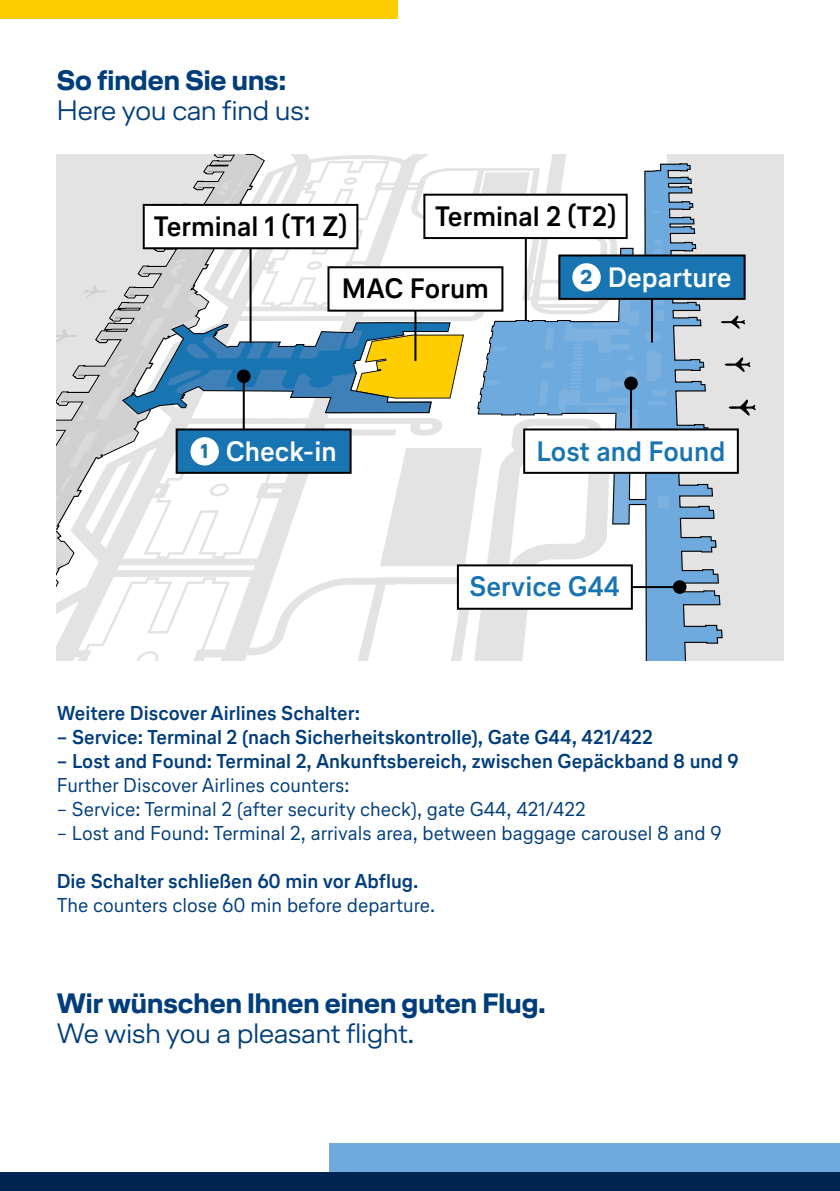
<style>
.page{position:relative;width:840px;height:1191px;background:#fff}
.page>*{position:absolute;margin:0;border:0;box-sizing:border-box;transform-origin:0 0}
.t1{font:700 28px "Lufthansa Head";color:#003e7b}
.t2{font:300 28px "Lufthansa Head";color:#003e7b}
.t3{font:700 28px "Lufthansa Text";color:#000}
.t4{font:700 28px "Lufthansa Text";color:#1975b1}
.t5{font:700 28px "Lufthansa Text";color:#fff}
.t6{font:700 20px "Lufthansa Text";color:#003e7b}
.t7{font:20px "Lufthansa Text";color:#003e7b}
.s1{font-family:"Lufthansa Head";font-size:20px;color:#1975b1}
</style>
<div class="page">
<div style="left:0;top:0;width:397px;height:19px;background:#ffcd00"></div>
<div style="left:0;top:1172px;width:839px;height:19px;background:#012553"></div>
<div style="left:329px;top:1143px;width:510px;height:29px;background:#6eaadd"></div>
<svg style="left:57px;top:155px;width:725px;height:505px;fill:#e3e3e3"></svg>
<svg style="left:57px;top:576px;width:417px;height:84px"></svg>
<svg style="left:57px;top:159px;width:610px;height:407px"></svg>
<hr style="left:249px;top:234px;width:2px;height:108px;background:#000">
<hr style="left:414px;top:308px;width:2px;height:53px;background:#000">
<div style="left:237px;top:369px;width:13px;height:14px;background:#000;border-radius:50%"></div>
<div style="left:624px;top:376px;width:13px;height:14px;background:#000;border-radius:50%"></div>
<div style="left:144px;top:205px;width:213px;height:43px;background:#fff"></div>
<div style="left:143px;top:204px;width:215px;height:45px;border:2px solid #000"></div>
<div style="left:328px;top:267px;width:174px;height:44px;background:#fff"></div>
<div style="left:327px;top:266px;width:176px;height:46px;border:2px solid #000"></div>
<div style="left:176px;top:429px;width:174px;height:44px;background:#1975b1"></div>
<div style="left:190px;top:437px;width:29px;height:28px;background:#fff;border-radius:50%"></div>
<div style="left:175px;top:428px;width:176px;height:46px;border:2px solid #000"></div>
<div style="left:524px;top:429px;width:213px;height:44px;background:#fff"></div>
<div style="left:523px;top:428px;width:215px;height:46px;border:2px solid #000"></div>
<hr style="left:242px;top:378px;width:2px;height:52px;background:#000">
<hr style="left:629px;top:385px;width:2px;height:43px;background:#000">
<hr style="left:524px;top:212px;width:2px;height:109px;background:#000">
<div style="left:424px;top:195px;width:202px;height:43px;background:#fff"></div>
<div style="left:423px;top:194px;width:204px;height:45px;border:2px solid #000"></div>
<div style="left:672px;top:580px;width:14px;height:14px;background:#000;border-radius:50%"></div>
<hr style="left:628px;top:586px;width:50px;height:2px;background:#000">
<div style="left:457px;top:565px;width:174px;height:44px;background:#fff"></div>
<div style="left:456px;top:564px;width:176px;height:46px;border:2px solid #000"></div>
<div style="left:559px;top:255px;width:185px;height:44px;background:#1975b1"></div>
<div style="left:572px;top:263px;width:28px;height:28px;background:#fff;border-radius:50%"></div>
<div style="left:558px;top:254px;width:187px;height:46px;border:2px solid #000"></div>
<hr style="left:650px;top:299px;width:2px;height:43px;background:#000">
<h1 class="t1" style="left:57px;top:61px;width:231px">So finden Sie uns:</h1>
<h1 class="t2" style="left:57px;top:91px;width:255px">Here you can find us:</h1>
<h1 class="t3" style="left:434px;top:196px;width:183px">Terminal 2 (T2)</h1>
<h1 class="t3" style="left:153px;top:207px;width:195px">Terminal 1 (T1 Z)</h1>
<h1 class="t3" style="left:342px;top:269px;width:148px">MAC Forum</h1>
<h1 class="t5" style="left:580px;top:258px;width:153px"><span class="s1">2</span> Departure</h1>
<h1 class="t5" style="left:201px;top:432px;width:137px"><span class="s1">1</span> Check-in</h1>
<h1 class="t4" style="left:536px;top:431px;width:190px">Lost and Found</h1>
<h1 class="t4" style="left:469px;top:567px;width:152px">Service G44</h1>
<p class="t6" style="left:57px;top:699px;width:304px">Weitere Discover Airlines Schalter:</p>
<p class="t6" style="left:57px;top:723px;width:597px">– Service: Terminal 2 (nach Sicherheitskontrolle), Gate G44, 421/422</p>
<p class="t6" style="left:57px;top:747px;width:683px">– Lost and Found: Terminal 2, Ankunftsbereich, zwischen Gepäckband 8 und 9</p>
<p class="t7" style="left:57px;top:771px;width:294px">Further Discover Airlines counters:</p>
<p class="t7" style="left:57px;top:795px;width:530px">– Service: Terminal 2 (after security check), gate G44, 421/422</p>
<p class="t7" style="left:57px;top:819px;width:666px">– Lost and Found: Terminal 2, arrivals area, between baggage carousel 8 and 9</p>
<p class="t6" style="left:57px;top:867px;width:363px">Die Schalter schließen 60 min vor Abflug.</p>
<p class="t7" style="left:57px;top:891px;width:380px">The counters close 60 min before departure.</p>
<h1 class="t1" style="left:57px;top:983px;width:490px">Wir wünschen Ihnen einen guten Flug.</h1>
<h1 class="t2" style="left:57px;top:1013px;width:358px">We wish you a pleasant flight.</h1>
</div>
